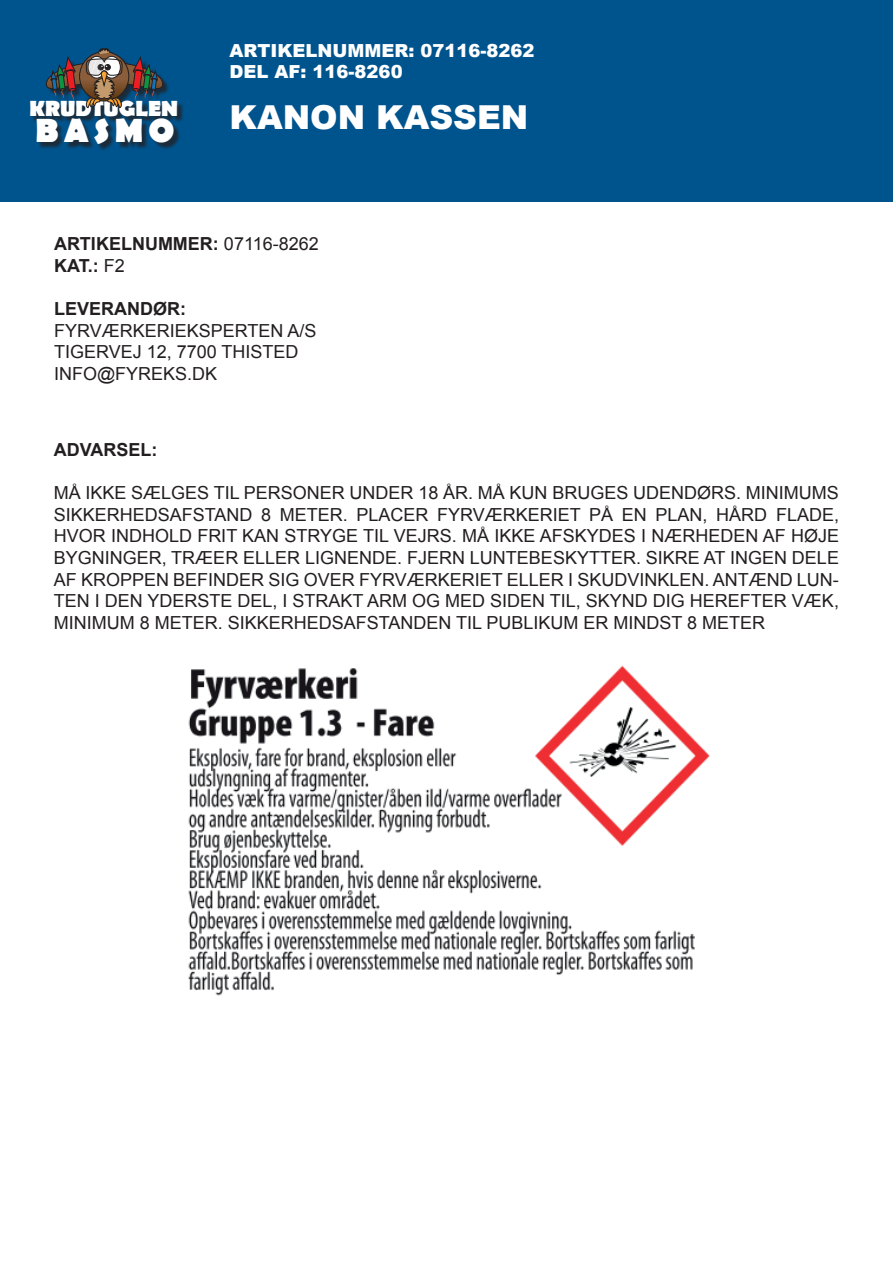
<style>
.page{position:relative;width:893px;height:1263px;background:#fff}
.page>*{position:absolute;margin:0;border:0;box-sizing:border-box;transform-origin:0 0}
.t1{font:700 33.6px "Berlin Sans FB";letter-spacing:.15em;color:#fff}
.t2{font:900 33px "Arial";color:#fff}
.t3{font:700 22.05px "Berlin Sans FB";color:#fff}
.t4{font:18px/21.6px "Arial";color:#231f20}
.t5{font:700 18px/21.6px "Arial";color:#231f20}
.t6{font:900 18px/21.6px "Arial";color:#fff}
.s1{font-weight:400}
</style>
<div class="page">
<img style="left:188px;top:665px;width:522px;height:331px">
<div style="left:0;top:0;width:893px;height:201px;background:#00548e"></div>
<div style="left:32px;top:50px;width:152px;height:102px;background:#231f20;opacity:.75"></div>
<svg style="left:46px;top:48px;width:117px;height:62px"></svg>
<p class="t3" style="left:29px;top:96px;width:150px">KRUDTUGLEN</p>
<h1 class="t1" style="left:36px;top:112px;width:140px">BASMO</h1>
<p class="t6" style="left:230px;top:39px;width:306px">ARTIKELNUMMER: 07116-8262<br>DEL AF: 116-8260</p>
<h2 class="t2" style="left:230px;top:93px;width:300px">KANON KASSEN</h2>
<p class="t5" style="left:54px;top:234px;width:266px">ARTIKELNUMMER: <span class="s1">07116-8262<br></span>KAT.: <span class="s1">F2</span></p>
<p class="t5" style="left:54px;top:298px;width:133px">LEVERANDØR:</p>
<p class="t4" style="left:54px;top:320px;width:264px">FYRVÆRKERIEKSPERTEN A/S<br>TIGERVEJ 12, 7700 THISTED<br>INFO@FYREKS.DK</p>
<p class="t5" style="left:54px;top:440px;width:105px">ADVARSEL:</p>
<p class="t4" style="left:54px;top:482px;width:787px;text-align:justify">MÅ IKKE SÆLGES TIL PERSONER UNDER 18 ÅR. MÅ KUN BRUGES UDENDØRS. MINIMUMS SIKKERHEDSAFSTAND 8 METER. PLACER FYRVÆRKERIET PÅ EN PLAN, HÅRD FLADE, HVOR INDHOLD FRIT KAN STRYGE TIL VEJRS. MÅ IKKE AFSKYDES I NÆRHEDEN AF HØJE BYGNINGER, TRÆER ELLER LIGNENDE. FJERN LUNTEBESKYTTER. SIKRE AT INGEN DELE AF KROPPEN BEFINDER SIG OVER FYRVÆRKERIET ELLER I SKUDVINKLEN. ANTÆND LUN-TEN I DEN YDERSTE DEL, I STRAKT ARM OG MED SIDEN TIL, SKYND DIG HEREFTER VÆK, MINIMUM 8 METER. SIKKERHEDSAFSTANDEN TIL PUBLIKUM ER MINDST 8 METER</p>
</div>
